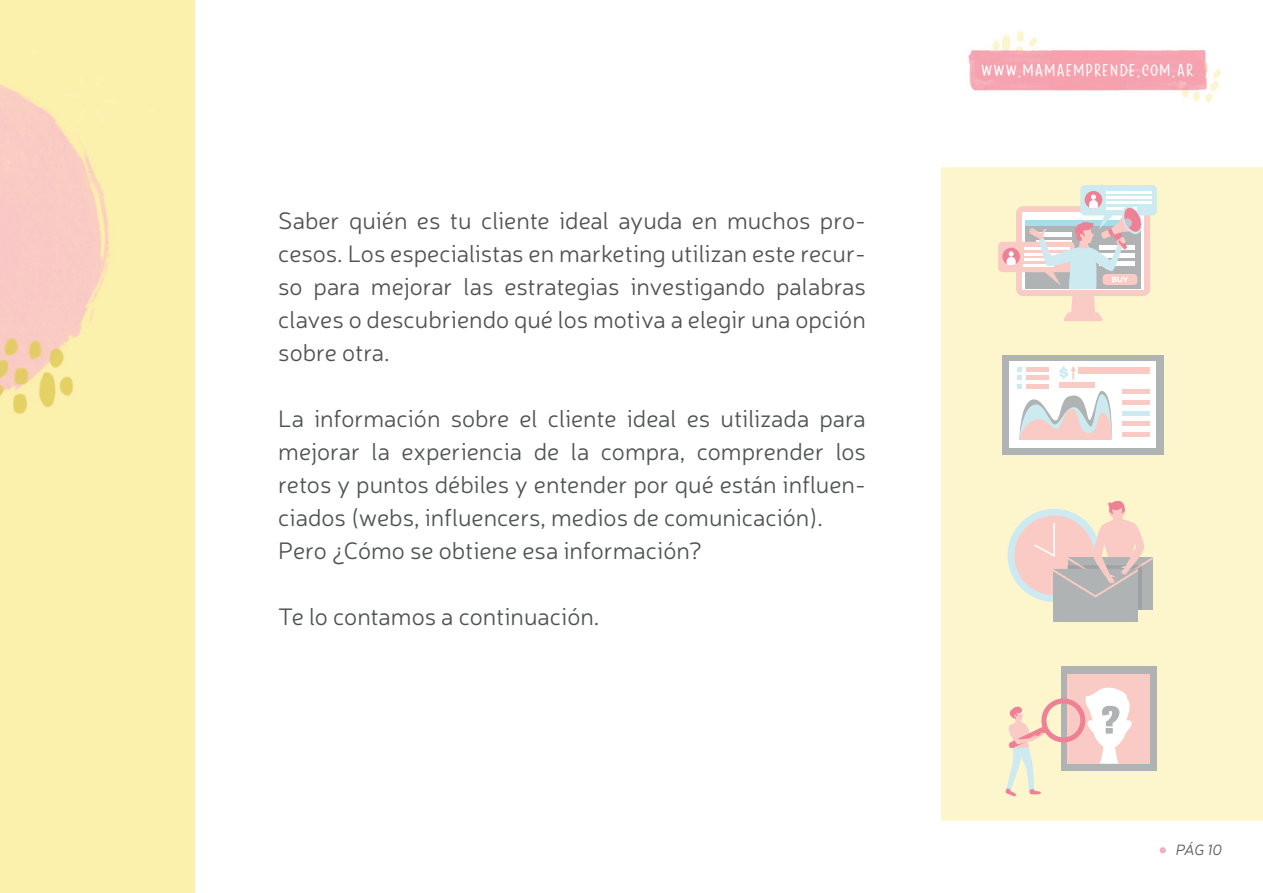
<style>
.page{position:relative;width:1263px;height:893px;background:#fff}
.page>*{position:absolute;margin:0;border:0;box-sizing:border-box;transform-origin:0 0}
.t1{font:27.75px "Dreamcatchers";color:#fff}
.t2{font:300 24px/33px "Neris";color:#4f5252;text-align:justify}
.t3{font:italic 300 15px "Neris";color:#4f5252}
</style>
<div class="page">
<div style="left:941px;top:167px;width:322px;height:654px;background:#fdf6cd"></div>
<img style="left:0;top:0;width:194px;height:893px">
<svg style="left:149px;top:108px;width:6px;height:6px"></svg>
<svg style="left:31px;top:50px;width:5px;height:6px"></svg>
<img style="left:968px;top:31px;width:253px;height:71px">
<svg style="left:95px;top:98px;width:24px;height:25px"></svg>
<svg style="left:77px;top:109px;width:9px;height:14px"></svg>
<svg style="left:95px;top:73px;width:10px;height:14px"></svg>
<svg style="left:63px;top:73px;width:23px;height:25px"></svg>
<div style="left:1061px;top:666px;width:95px;height:105px;background:#b0b3b3"></div>
<div style="left:1067px;top:674px;width:83px;height:90px;background:#facbc4"></div>
<svg style="left:1005px;top:687px;width:129px;height:110px"></svg>
<div style="left:1007px;top:509px;width:94px;height:93px;background:#cceaef;border-radius:50%"></div>
<div style="left:1014px;top:516px;width:80px;height:79px;background:#facbc4;border-radius:50%"></div>
<div style="left:1053px;top:569px;width:85px;height:52px;background:#b0b3b3"></div>
<svg style="left:1034px;top:500px;width:118px;height:110px"></svg>
<svg style="left:998px;top:185px;width:159px;height:136px;background:#e8ddd1"></svg>
<div style="left:1002px;top:355px;width:161px;height:99px;background:#b0b3b3"></div>
<div style="left:1010px;top:362px;width:146px;height:86px;background:#fff"></div>
<div style="left:1122px;top:389px;width:27px;height:5px;background:#facbc4"></div>
<div style="left:1122px;top:400px;width:27px;height:5px;background:#facbc4"></div>
<hr style="left:1122px;top:411px;width:27px;height:4px;background:#cceaef">
<div style="left:1122px;top:421px;width:27px;height:5px;background:#facbc4"></div>
<div style="left:1122px;top:432px;width:27px;height:5px;background:#facbc4"></div>
<div style="left:1078px;top:367px;width:71px;height:7px;background:#facbc4"></div>
<svg style="left:1017px;top:366px;width:95px;height:74px"></svg>
<div style="left:1159px;top:847px;width:7px;height:6px;background:#f2b0bf;border-radius:50%"></div>
<p class="t2" style="left:278px;top:206px;width:589px">Saber quién es tu cliente ideal ayuda en muchos pro&shy;cesos. Los especialistas en marketing utilizan este recur&shy;so para mejorar las estrategias investigando palabras claves o descubriendo qué los motiva a elegir una opción sobre otra.</p>
<p class="t2" style="left:278px;top:404px;width:589px;text-align:left">La información sobre el cliente ideal es utilizada para mejorar la experiencia de la compra, comprender los retos y puntos débiles y entender por qué están influen&shy;ciados (webs, influencers, medios de comunicación).<br>Pero ¿Cómo se obtiene esa información?</p>
<p class="t2" style="left:278px;top:602px;width:323px">Te lo contamos a continuación.</p>
<p class="t1" style="left:980px;top:52px;width:215px">www.mamaemprende.com.ar</p>
<p class="t3" style="left:1176px;top:840px;width:48px">PÁG 10</p>
</div>
